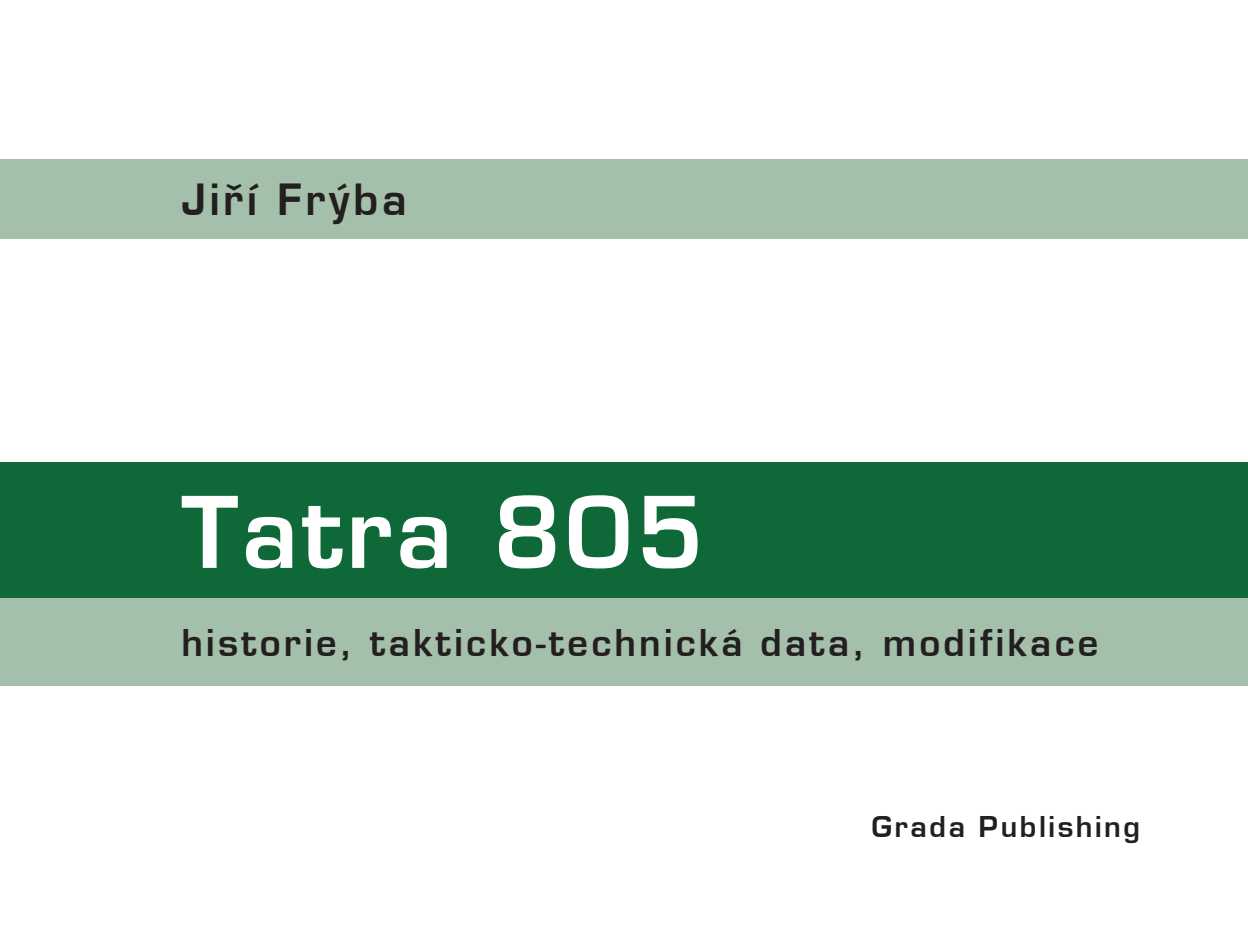
<style>
.page{position:relative;width:1248px;height:936px;background:#fff}
.page>*{position:absolute;margin:0;border:0;box-sizing:border-box;transform-origin:0 0}
.t1{font:700 96px "Euromode";letter-spacing:.04em;color:#fff}
.t2{font:700 42px "Euromode";letter-spacing:.09em;color:#231f20}
.t3{font:700 36px "Euromode";letter-spacing:.09em;color:#231f20}
.t4{font:700 28px "Euromode";letter-spacing:.09em;color:#231f20}
</style>
<div class="page">
<div style="left:0;top:159px;width:1247px;height:79px;background:#a4c0aa"></div>
<div style="left:0;top:462px;width:1247px;height:142px;background:#0f6838"></div>
<div style="left:0;top:598px;width:1247px;height:88px;background:#a4c0aa"></div>
<p class="t2" style="left:181px;top:174px;width:227px">Jiří Frýba</p>
<h1 class="t1" style="left:181px;top:474px;width:524px">Tatra 805</h1>
<p class="t3" style="left:181px;top:620px;width:918px">historie, takticko-technická data, modifikace</p>
<p class="t4" style="left:871px;top:809px;width:270px">Grada Publishing</p>
</div>
